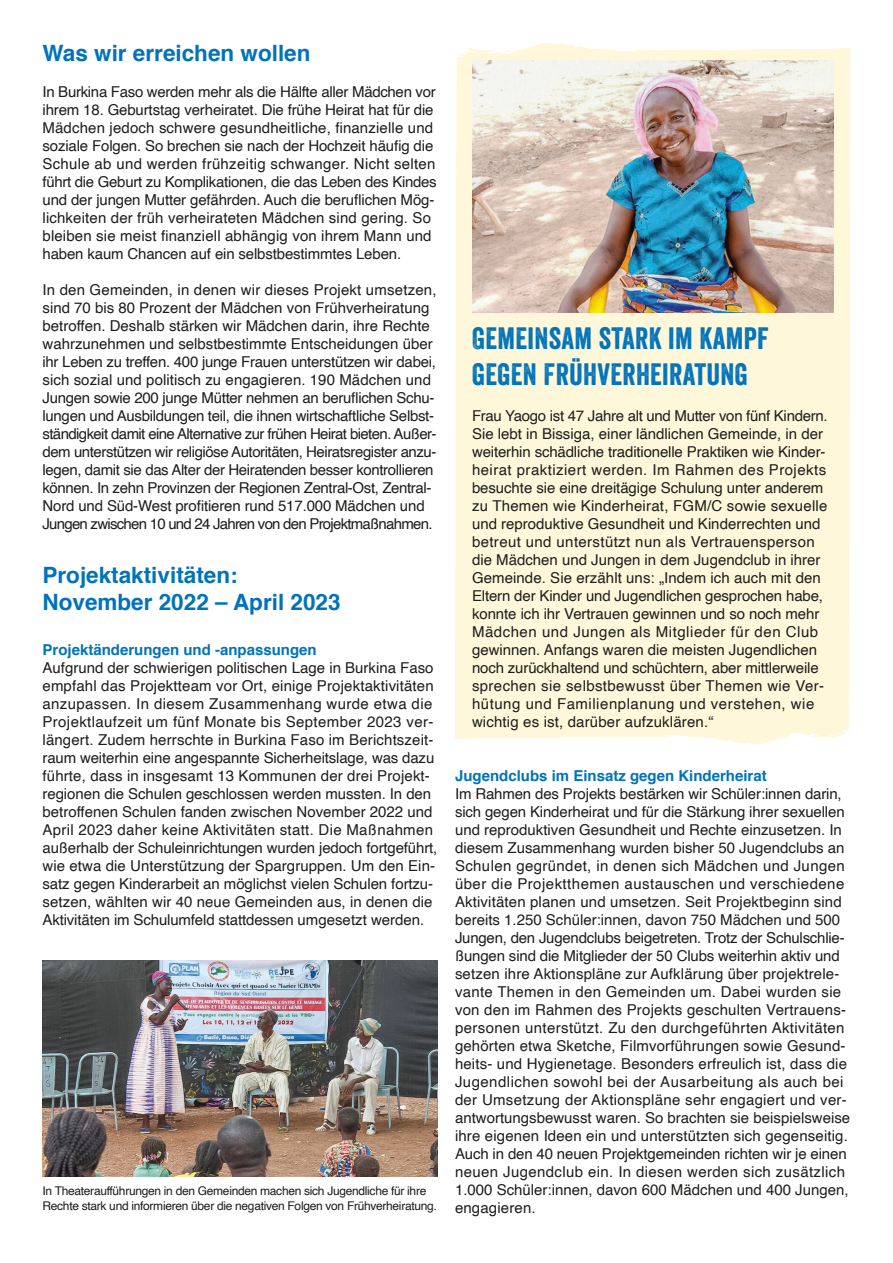
<style>
.page{position:relative;width:893px;height:1263px;background:#fff}
.page>*{position:absolute;margin:0;border:0;box-sizing:border-box;transform-origin:0 0}
.t1{font:30px/36px "Veneer";letter-spacing:.01em;color:#0073bb}
.t2{font:700 22.5px/27px "Helvetica";color:#0073bb}
.t3{font:15px/18px "Helvetica";color:#1d1d1b}
.t4{font:15px/18px "Helvetica";letter-spacing:-.02em;color:#1d1d1b}
.t5{font:700 15px "Helvetica";color:#0073bb}
.t6{font:12px/15px "Helvetica";letter-spacing:-.025em;color:#1d1d1b}
</style>
<div class="page">
<img style="left:43px;top:961px;width:395px;height:216px">
<div style="left:455px;top:42px;width:395px;height:703px;background:#fff7da"></div>
<img style="left:472px;top:61px;width:361px;height:252px">
<h2 class="t2" style="left:43px;top:39px;width:270px">Was wir erreichen wollen</h2>
<p class="t3" style="left:43px;top:83px;width:396px">In Burkina Faso werden mehr als die Hälfte aller Mädchen vor ihrem 18. Geburtstag verheiratet. Die frühe Heirat hat für die Mädchen jedoch schwere gesundheitliche, finanzielle und soziale Folgen. So brechen sie nach der Hochzeit häufig die Schule ab und werden frühzeitig schwanger. Nicht selten führt die Geburt zu Komplikationen, die das Leben des Kindes und der jungen Mutter gefährden. Auch die beruflichen Mög&shy;lichkeiten der früh verheirateten Mädchen sind gering. So bleiben sie meist finanziell abhängig von ihrem Mann und haben kaum Chancen auf ein selbstbestimmtes Leben.</p>
<p class="t4" style="left:43px;top:281px;width:396px">In den Gemeinden, in denen wir dieses Projekt umsetzen, sind 70 bis 80 Prozent der Mädchen von Frühverheiratung betroffen. Deshalb stärken wir Mädchen darin, ihre Rechte wahrzunehmen und selbstbestimmte Entscheidungen über ihr Leben zu treffen. 400 junge Frauen unterstützen wir dabei, sich sozial und politisch zu engagieren. 190 Mädchen und Jungen sowie 200 junge Mütter nehmen an beruflichen Schu&shy;lungen und Ausbildungen teil, die ihnen wirtschaftliche Selbst&shy;ständigkeit damit eine Alternative zur frühen Heirat bieten. Außer&shy;dem unterstützen wir religiöse Autoritäten, Heiratsregister anzu--- legen, damit sie das Alter der Heiratenden besser kontrollieren können. In zehn Provinzen der Regionen Zentral-Ost, Zentral-Nord und Süd-West profitieren rund 517.000 Mädchen und Jungen zwischen 10 und 24 Jahren von den Projektmaßnahmen.</p>
<h2 class="t2" style="left:43px;top:561px;width:300px">Projektaktivitäten:<br>November 2022 – April 2023</h2>
<p class="t5" style="left:43px;top:637px;width:276px">Projektänderungen und -anpassungen</p>
<p class="t3" style="left:43px;top:659px;width:396px">Aufgrund der schwierigen politischen Lage in Burkina Faso empfahl das Projektteam vor Ort, einige Projektaktivitäten anzupassen. In diesem Zusammenhang wurde etwa die Projektlaufzeit um fünf Monate bis September 2023 ver&shy;längert. Zudem herrschte in Burkina Faso im Berichtszeit&shy;raum weiterhin eine angespannte Sicherheitslage, was dazu führte, dass in insgesamt 13 Kommunen der drei Projekt&shy;regionen die Schulen geschlossen werden mussten. In den betroffenen Schulen fanden zwischen November 2022 und April 2023 daher keine Aktivitäten statt. Die Maßnahmen außerhalb der Schuleinrichtungen wurden jedoch fortgeführt, wie etwa die Unterstützung der Spargruppen. Um den Ein&shy;satz gegen Kinderarbeit an möglichst vielen Schulen fortzu&shy;setzen, wählten wir 40 neue Gemeinden aus, in denen die Aktivitäten im Schulumfeld stattdessen umgesetzt werden.</p>
<p class="t6" style="left:43px;top:1183px;width:396px">In Theateraufführungen in den Gemeinden machen sich Jugendliche für ihre<br>Rechte stark und informieren über die negativen Folgen von Frühverheiratung.</p>
<h1 class="t1" style="left:472px;top:320px;width:299px">GEMEINSAM STARK IM KAMPF<br>GEGEN FRÜHVERHEIRATUNG</h1>
<p class="t3" style="left:472px;top:407px;width:357px">Frau Yaogo ist 47 Jahre alt und Mutter von fünf Kindern.<br>Sie lebt in Bissiga, einer ländlichen Gemeinde, in der weiterhin schädliche traditionelle Praktiken wie Kinder&shy;heirat praktiziert werden. Im Rahmen des Projekts besuchte sie eine dreitägige Schulung unter anderem zu Themen wie Kinderheirat, FGM/C sowie sexuelle und reproduktive Gesundheit und Kinderrechten und betreut und unterstützt nun als Vertrauensperson die Mädchen und Jungen in dem Jugendclub in ihrer Gemeinde. Sie erzählt uns: „Indem ich auch mit den Eltern der Kinder und Jugendlichen gesprochen habe, konnte ich ihr Vertrauen gewinnen und so noch mehr Mädchen und Jungen als Mitglieder für den Club gewinnen. Anfangs waren die meisten Jugendlichen noch zurückhaltend und schüchtern, aber mittlerweile sprechen sie selbstbewusst über Themen wie Ver&shy;hütung und Familienplanung und verstehen, wie wichtig es ist, darüber aufzuklären.“</p>
<p class="t5" style="left:455px;top:763px;width:313px">Jugendclubs im Einsatz gegen Kinderheirat</p>
<p class="t3" style="left:455px;top:785px;width:397px">Im Rahmen des Projekts bestärken wir Schüler:innen darin, sich gegen Kinderheirat und für die Stärkung ihrer sexuellen und reproduktiven Gesundheit und Rechte einzusetzen. In diesem Zusammenhang wurden bisher 50 Jugendclubs an Schulen gegründet, in denen sich Mädchen und Jungen über die Projektthemen austauschen und verschiedene Aktivitäten planen und umsetzen. Seit Projektbeginn sind bereits 1.250 Schüler:innen, davon 750 Mädchen und 500<br>Jungen, den Jugendclubs beigetreten. Trotz der Schulschlie&shy;ßungen sind die Mitglieder der 50 Clubs weiterhin aktiv und setzen ihre Aktionspläne zur Aufklärung über projektrele&shy;vante Themen in den Gemeinden um. Dabei wurden sie von den im Rahmen des Projekts geschulten Vertrauens&shy;personen unterstützt. Zu den durchgeführten Aktivitäten gehörten etwa Sketche, Filmvorführungen sowie Gesund&shy;heits- und Hygienetage. Besonders erfreulich ist, dass die Jugendlichen sowohl bei der Ausarbeitung als auch bei der Umsetzung der Aktionspläne sehr engagiert und ver&shy;antwortungsbewusst waren. So brachten sie beispielsweise ihre eigenen Ideen ein und unterstützten sich gegenseitig.<br>Auch in den 40 neuen Projektgemeinden richten wir je einen neuen Jugendclub ein. In diesen werden sich zusätzlich 1.000 Schüler:innen, davon 600 Mädchen und 400 Jungen, engagieren.</p>
</div>
